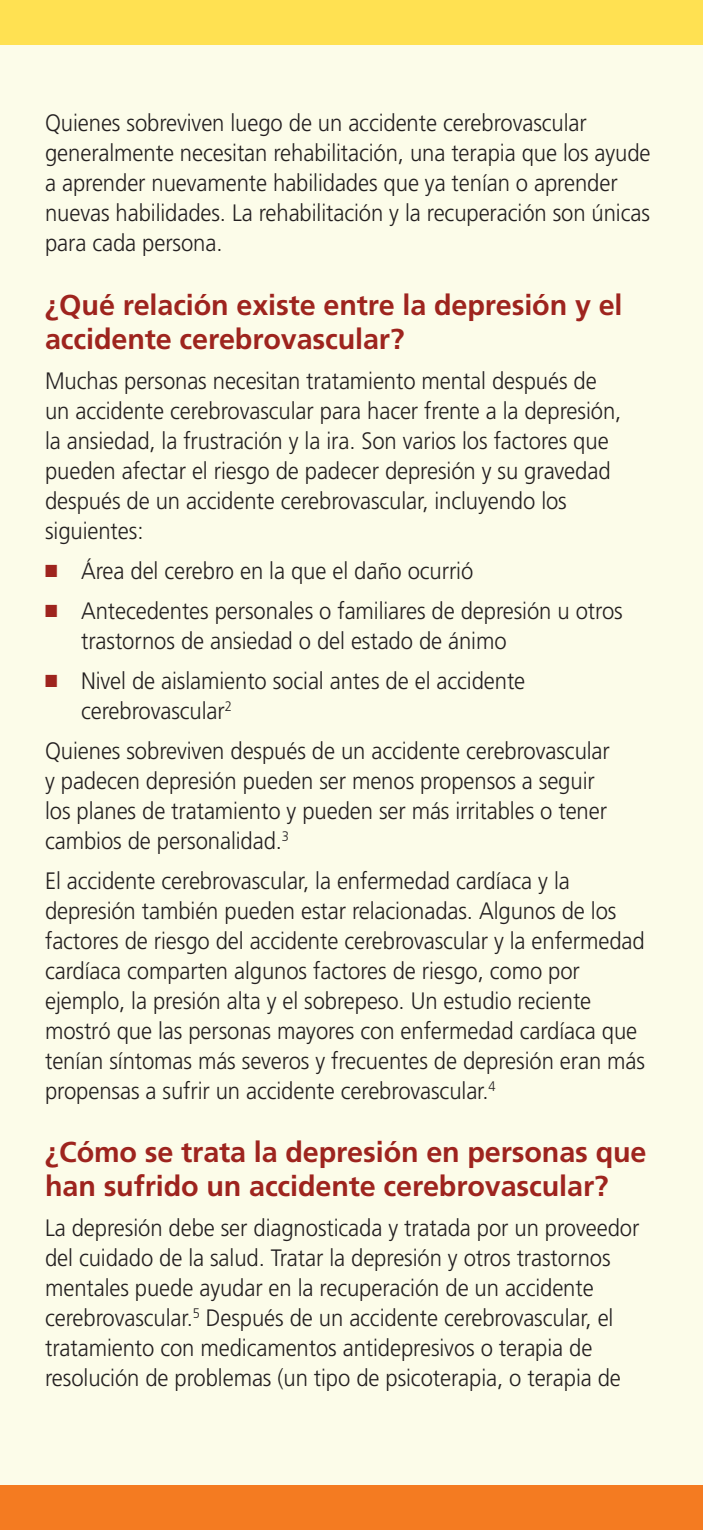
<style>
.page{position:relative;width:703px;height:1530px;background:#fff}
.page>*{position:absolute;margin:0;border:0;box-sizing:border-box;transform-origin:0 0}
.t1{font:700 28.75px/33.8px "Frutiger";letter-spacing:-.005em;color:#9e241e}
.t2{font:300 23.75px/30px "Frutiger";letter-spacing:-.005em;color:#231f20;scale:.93 1}
.t3{font:17.5px "Zapf Dingbats";color:#9e241e;scale:.93 1}
</style>
<div class="page">
<div style="left:0;top:43px;width:702px;height:1449px;background:#fcfce9"></div>
<hr style="left:0;top:45px;width:1px;height:1440px;background:#bfe4e2">
<div style="left:0;top:1485px;width:702px;height:45px;background:#f47b21"></div>
<div style="left:0;top:0;width:702px;height:45px;background:#ffe152"></div>
<p class="t2" style="left:45px;top:108px;width:652px">Quienes sobreviven luego de un accidente cerebrovascular generalmente necesitan rehabilitación, una terapia que los ayude a aprender nuevamente habilidades que ya tenían o aprender nuevas habilidades. La rehabilitación y la recuperación son únicas para cada persona.</p>
<h2 class="t1" style="left:45px;top:288px;width:579px">¿Qué relación existe entre la depresión y el accidente cerebrovascular?</h2>
<p class="t2" style="left:45px;top:365px;width:621px">Muchas personas necesitan tratamiento mental después de un accidente cerebrovascular para hacer frente a la depresión, la ansiedad, la frustración y la ira. Son varios los factores que pueden afectar el riesgo de padecer depresión y su gravedad después de un accidente cerebrovascular, incluyendo los siguientes:</p>
<p class="t2" style="left:81px;top:555px;width:423px">Área del cerebro en la que el daño ocurrió</p>
<p class="t2" style="left:81px;top:595px;width:583px">Antecedentes personales o familiares de depresión u otros trastornos de ansiedad o del estado de ánimo</p>
<p class="t2" style="left:81px;top:665px;width:479px">Nivel de aislamiento social antes de el accidente cerebrovascular<sup>2</sup></p>
<p class="t2" style="left:45px;top:735px;width:608px">Quienes sobreviven después de un accidente cerebrovascular y padecen depresión pueden ser menos propensos a seguir los planes de tratamiento y pueden ser más irritables o tener cambios de personalidad.<sup>3</sup></p>
<p class="t2" style="left:45px;top:865px;width:646px">El accidente cerebrovascular, la enfermedad cardíaca y la depresión también pueden estar relacionadas. Algunos de los factores de riesgo del accidente cerebrovascular y la enfermedad cardíaca comparten algunos factores de riesgo, como por ejemplo, la presión alta y el sobrepeso. Un estudio reciente mostró que las personas mayores con enfermedad cardíaca que tenían síntomas más severos y frecuentes de depresión eran más propensas a sufrir un accidente cerebrovascular.<sup>4</sup></p>
<h2 class="t1" style="left:45px;top:1135px;width:603px">¿Cómo se trata la depresión en personas que han sufrido un accidente cerebrovascular?</h2>
<p class="t2" style="left:45px;top:1213px;width:640px">La depresión debe ser diagnosticada y tratada por un proveedor del cuidado de la salud. Tratar la depresión y otros trastornos mentales puede ayudar en la recuperación de un accidente cerebrovascular.<sup>5</sup> Después de un accidente cerebrovascular, el tratamiento con medicamentos antidepresivos o terapia de resolución de problemas (un tipo de psicoterapia, o terapia de</p>
<p class="t3" style="left:45px;top:563px;width:15px">■</p>
<p class="t3" style="left:45px;top:603px;width:15px">■</p>
<p class="t3" style="left:45px;top:673px;width:15px">■</p>
</div>
